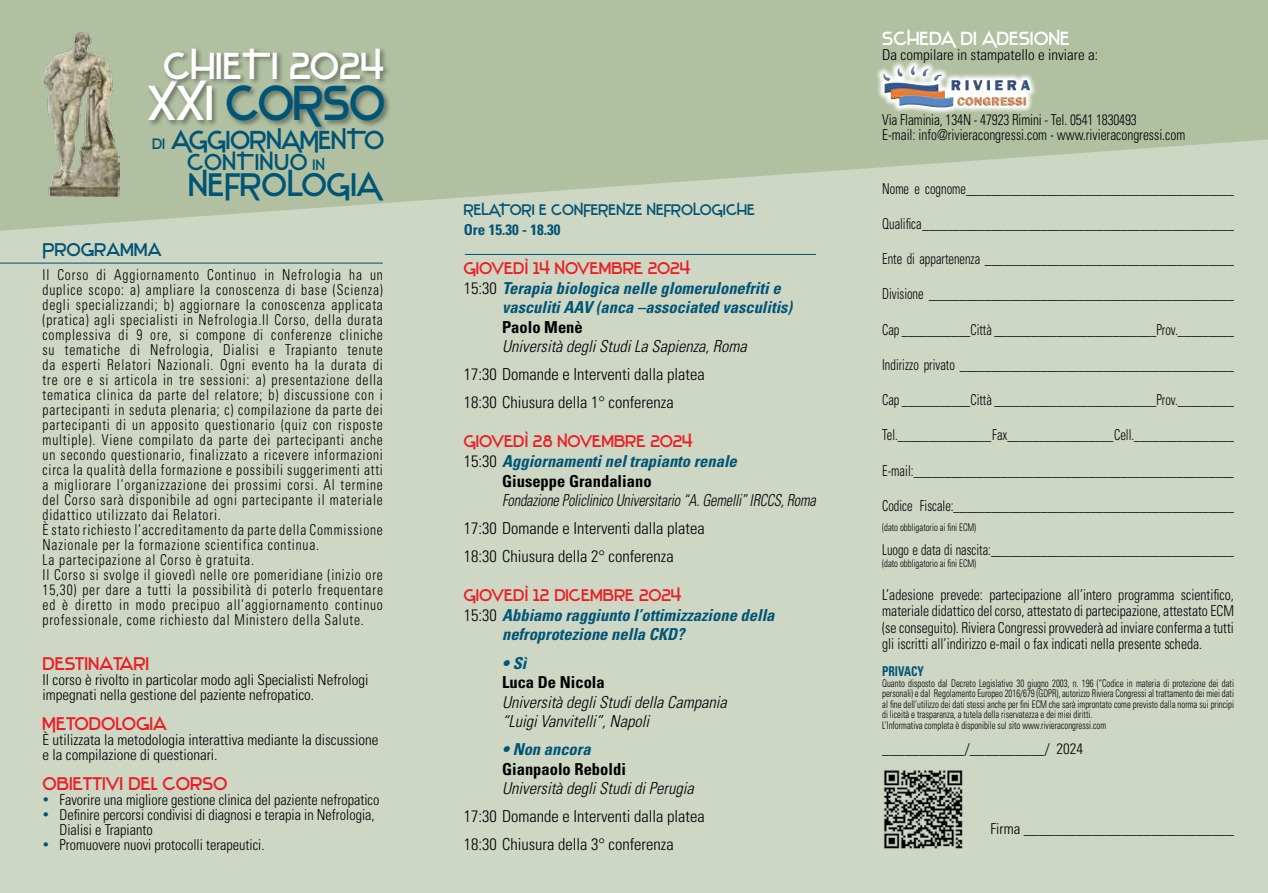
<style>
.page{position:relative;width:1268px;height:893px;background:#fff}
.page>*{position:absolute;margin:0;border:0;box-sizing:border-box;transform-origin:0 0}
.t1{font:48px "Stentiga";letter-spacing:-.02em;color:#005476;scale:.95 1}
.t2{font:36.9px "Stentiga";color:#fff}
.t3{font:31.95px "Stentiga";color:#005476}
.t4{font:25.35px "Stentiga";letter-spacing:-.02em;color:#005476}
.t5{font:22.5px "Stentiga";letter-spacing:.02em;color:#005476}
.t6{font:18.6px "Stentiga";color:#fff}
.t7{font:18px "Stentiga";color:#ed1d24}
.t8{font:18px "Stentiga";color:#005476}
.t9{font:italic 700 condensed 16.5px/19.5px "Univers LT Std";color:#005476}
.t10{font:300 condensed 16.5px/28px "Univers LT Std";color:#000}
.t11{font:italic 300 condensed 16.5px/19.5px "Univers LT Std";color:#000}
.t12{font:16.5px "Stentiga";color:#ed1d24}
.t13{font:italic 300 condensed 16.5px "Univers LT Std";color:#000;scale:.87 1}
.t14{font:700 condensed 16.5px "Univers LT Std";color:#000}
.t15{font:300 condensed 15px/15px "Univers LT Std";letter-spacing:.06em;color:#000;scale:.9 1}
.t16{font:300 condensed 15px "Univers LT Std";color:#000;scale:.83 1}
.t17{font:300 condensed 15px/16.5px "Univers LT Std";letter-spacing:.06em;color:#000;text-align:justify;scale:.91 1}
.t18{font:300 condensed 15px/15px "Univers LT Std";color:#000}
.t19{font:300 condensed 15px/15px "Univers LT Std";color:#000;scale:.95 1}
.t20{font:300 condensed 15px/15px "Univers LT Std";color:#000;scale:.89 1}
.t21{font:300 condensed 15px "Univers LT Std";letter-spacing:.06em;color:#000}
.t22{font:300 condensed 15px "Univers LT Std";letter-spacing:.06em;color:#000;scale:.83 1}
.t23{font:15px "Stentiga";color:#005476}
.t24{font:700 condensed 15px "Univers LT Std";color:#005476}
.t25{font:700 condensed 13.5px "Univers LT Std";color:#005476;scale:.85 1}
.t26{font:300 condensed 10.5px/10.5px "Univers LT Std";color:#000;scale:.83 1}
.s1{color:#fff}
.s2{font-size:14.85px}
.s3{color:#005476}
.s4{font-weight:300;font-style:normal;color:#000}
.s5{font-style:normal;color:#000}
</style>
<div class="page">
<div style="left:850px;top:0;width:417px;height:893px;background:#ced6c4"></div>
<div style="left:0;top:0;width:850px;height:893px;background:#ced6c4"></div>
<svg style="left:0;top:0;width:1267px;height:231px;fill:#b0c0a1"></svg>
<div style="left:147px;top:79px;width:244px;height:55px;background:#000;opacity:.4"></div>
<div style="left:163px;top:47px;width:227px;height:39px;background:#000;opacity:.4"></div>
<hr style="left:0;top:263px;width:383px;height:1px;background:#005476">
<img style="left:43px;top:31px;width:76px;height:165px">
<img style="left:875px;top:59px;width:162px;height:56px">
<img style="left:897px;top:66px;width:18px;height:9px">
<hr style="left:465px;top:254px;width:350px;height:1px;background:#005476">
<img style="left:884px;top:770px;width:79px;height:79px">
<h2 class="t2" style="left:163px;top:44px;width:222px">CHIETI 2024</h2>
<h1 class="t1" style="left:147px;top:75px;width:252px"><span class="s1">XXI</span> CORSO</h1>
<h3 class="t4" style="left:152px;top:125px;width:234px"><span class="s2">DI</span> AGGIORNAMENTO</h3>
<h3 class="t5" style="left:187px;top:148px;width:139px">CONTINUO <span class="s2">IN</span></h3>
<h3 class="t3" style="left:188px;top:166px;width:194px">NEFROLOGIA</h3>
<p class="t8" style="left:43px;top:239px;width:120px">Programma</p>
<p class="t15" style="left:43px;top:267px;width:380px">Il Corso di Aggiornamento Continuo in Nefrologia ha un duplice scopo: a) ampliare la conoscenza di base (Scienza) degli specializzandi; b) aggiornare la conoscenza applicata (pratica) agli specialisti in Nefrologia.Il Corso, della durata complessiva di 9 ore, si compone di conferenze cliniche su tematiche di Nefrologia, Dialisi e Trapianto tenute da esperti Relatori Nazionali. Ogni evento ha la durata di tre ore e si articola in tre sessioni: a) presentazione della tematica clinica da parte del relatore; b) discussione con i partecipanti in seduta plenaria; c) compilazione da parte dei partecipanti di un apposito questionario (quiz con risposte multiple). Viene compilato da parte dei partecipanti anche un secondo questionario, finalizzato a ricevere informazioni circa la qualità della formazione e possibili suggerimenti atti a migliorare l’organizzazione dei prossimi corsi. Al termine del Corso sarà disponibile ad ogni partecipante il materiale didattico utilizzato dai Relatori.<br>È stato richiesto l’accreditamento da parte della Commissione Nazionale per la formazione scientifica continua.<br>La partecipazione al Corso è gratuita.<br>Il Corso si svolge il giovedì nelle ore pomeridiane (inizio ore 15,30) per dare a tutti la possibilità di poterlo frequentare ed è diretto in modo precipuo all’aggiornamento continuo professionale, come richiesto dal Ministero della Salute.</p>
<p class="t7" style="left:43px;top:653px;width:108px">Destinatari</p>
<p class="t18" style="left:43px;top:673px;width:327px">II corso è rivolto in particolar modo agli Specialisti Nefrologi impegnati nella gestione del paziente nefropatico.</p>
<p class="t7" style="left:43px;top:713px;width:126px">Metodologia</p>
<p class="t18" style="left:43px;top:733px;width:337px">È utilizzata la metodologia interattiva mediante la discussione e la compilazione di questionari.</p>
<p class="t7" style="left:43px;top:773px;width:186px">Obiettivi del Corso</p>
<p class="t19" style="left:43px;top:793px;width:356px"><span class="s3">•</span> Favorire una migliore gestione clinica del paziente nefropatico</p>
<p class="t19" style="left:60px;top:808px;width:333px;text-indent:-17px"><span class="s3">•</span> Definire percorsi condivisi di diagnosi e terapia in Nefrologia,<br>Dialisi e Trapianto</p>
<p class="t19" style="left:43px;top:838px;width:235px"><span class="s3">•</span> Promuovere nuovi protocolli terapeutici.</p>
<p class="t23" style="left:463px;top:201px;width:292px">RELATORI E CONFERENZE NEFROLOGICHE</p>
<p class="t24" style="left:463px;top:220px;width:98px">Ore 15.30 - 18.30</p>
<p class="t12" style="left:463px;top:258px;width:228px">Giovedì 14 Novembre 2024</p>
<p class="t9" style="left:502px;top:278px;width:291px;text-indent:-38px"><span class="s4">15:30</span> Terapia biologica nelle glomerulonefriti e vasculiti AAV (anca –associated vasculitis)</p>
<p class="t14" style="left:502px;top:317px;width:82px">Paolo Menè</p>
<p class="t11" style="left:502px;top:337px;width:246px">Università degli Studi La Sapienza, Roma</p>
<p class="t10" style="left:463px;top:360px;width:242px">17:30 Domande e Interventi dalla platea<br>18:30 Chiusura della 1° conferenza</p>
<p class="t12" style="left:463px;top:432px;width:230px">Giovedì 28 Novembre 2024</p>
<p class="t9" style="left:502px;top:451px;width:236px;text-indent:-38px"><span class="s4">15:30</span> Aggiornamenti nel trapianto renale<br><span class="s5">Giuseppe Grandaliano</span></p>
<p class="t13" style="left:502px;top:490px;width:362px">Fondazione Policlinico Universitario “A. Gemelli” IRCCS, Roma</p>
<p class="t10" style="left:463px;top:514px;width:242px">17:30 Domande e Interventi dalla platea<br>18:30 Chiusura della 2° conferenza</p>
<p class="t12" style="left:463px;top:586px;width:219px">Giovedì 12 Dicembre 2024</p>
<p class="t9" style="left:502px;top:605px;width:274px;text-indent:-38px"><span class="s4">15:30</span> Abbiamo raggiunto l’ottimizzazione della nefroprotezione nella CKD?</p>
<p class="t9" style="left:502px;top:653px;width:26px">• Sì</p>
<p class="t14" style="left:502px;top:672px;width:104px">Luca De Nicola</p>
<p class="t11" style="left:502px;top:692px;width:226px">Università degli Studi della Campania “Luigi Vanvitelli”, Napoli</p>
<p class="t9" style="left:502px;top:740px;width:90px">• Non ancora</p>
<p class="t14" style="left:502px;top:759px;width:125px">Gianpaolo Reboldi</p>
<p class="t11" style="left:502px;top:779px;width:193px">Università degli Studi di Perugia</p>
<p class="t10" style="left:463px;top:802px;width:242px">17:30 Domande e Interventi dalla platea<br>18:30 Chiusura della 3° conferenza</p>
<p class="t6" style="left:882px;top:27px;width:189px">SCHEDA DI ADESIONE</p>
<p class="t18" style="left:882px;top:47px;width:217px">Da compilare in stampatello e inviare a:</p>
<p class="t20" style="left:882px;top:112px;width:342px">Via Flaminia, 134N - 47923 Rimini - Tel. 0541 1830493<br>E-mail: info@rivieracongressi.com - www.rivieracongressi.com</p>
<p class="t16" style="left:882px;top:179px;width:425px">Nome e cognome___________________________________________</p>
<p class="t16" style="left:882px;top:215px;width:425px">Qualifica __________________________________________________</p>
<p class="t16" style="left:882px;top:250px;width:425px">Ente di appartenenza ________________________________________</p>
<p class="t16" style="left:882px;top:285px;width:425px">Divisione _________________________________________________</p>
<p class="t16" style="left:882px;top:320px;width:425px">Cap ___________Città __________________________Prov._________</p>
<p class="t16" style="left:882px;top:356px;width:425px">Indirizzo privato ____________________________________________</p>
<p class="t16" style="left:882px;top:391px;width:425px">Cap ___________Città __________________________Prov._________</p>
<p class="t16" style="left:882px;top:426px;width:425px">Tel._______________ Fax_________________ Cell.________________</p>
<p class="t22" style="left:882px;top:461px;width:425px">E-mail:___________________________________________________</p>
<p class="t16" style="left:882px;top:497px;width:425px">Codice Fiscale:_____________________________________________</p>
<p class="t26" style="left:882px;top:522px;width:115px">(dato obbligatorio ai fini ECM)</p>
<p class="t16" style="left:882px;top:540px;width:425px">Luogo e data di nascita:_______________________________________</p>
<p class="t26" style="left:882px;top:558px;width:115px">(dato obbligatorio ai fini ECM)</p>
<p class="t17" style="left:882px;top:586px;width:388px">L’adesione prevede: partecipazione all’intero programma scientifico, materiale didattico del corso, attestato di partecipazione, attestato ECM (se conseguito). Riviera Congressi provvederà ad inviare conferma a tutti gli iscritti all’indirizzo e-mail o fax indicati nella presente scheda.</p>
<p class="t25" style="left:882px;top:663px;width:51px">PRIVACY</p>
<p class="t26" style="left:882px;top:678px;width:425px">Quanto disposto dal Decreto Legislativo 30 giugno 2003, n. 196 (“Codice in materia di protezione dei dati personali) e dal Regolamento Europeo 2016/679 (GDPR), autorizzo Riviera Congressi al trattamento dei miei dati al fine dell’utilizzo dei dati stessi anche per fini ECM che sarà improntato come previsto dalla norma sui principi di liceità e trasparenza, a tutela della riservatezza e dei miei diritti.<br>L’Informativa completa è disponibile sul sito www.rivieracongressi.com</p>
<p class="t21" style="left:882px;top:739px;width:202px">___________/__________/ 2024</p>
<p class="t21" style="left:990px;top:820px;width:245px">Firma ____________________________</p>
</div>
